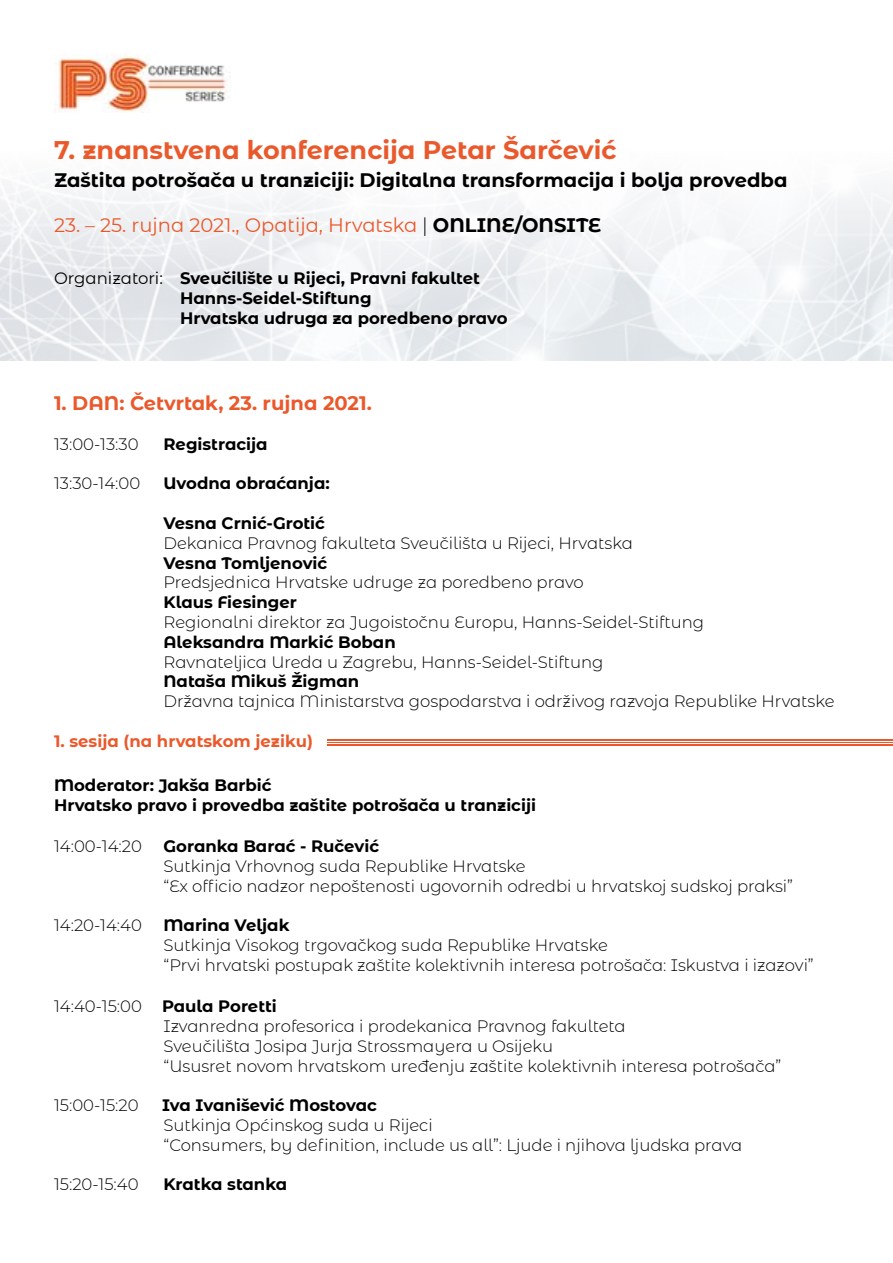
<style>
.page{position:relative;width:893px;height:1263px;background:#fff}
.page>*{position:absolute;margin:0;border:0;box-sizing:border-box;transform-origin:0 0}
.t1{font:700 25.5px "Montserrat Alternates";color:#ea592c}
.t2{font:700 19.5px "Montserrat Alternates";color:#000}
.t3{font:19.5px "Montserrat Alternates";color:#ea592c}
.t4{font:700 19.5px "Montserrat Alternates";color:#ea592c}
.t5{font:300 16.5px/19.8px "Montserrat Alternates";color:#000}
.t6{font:700 16.5px/19.8px "Montserrat Alternates";color:#000}
.t7{font:700 16.5px "Montserrat Alternates";color:#ea592c}
.s1{font-weight:300;color:#000}
.s2{font-weight:700;color:#000}
.s3{font-weight:400}
.s4{font-weight:700}
</style>
<div class="page">
<img style="left:0;top:76px;width:893px;height:284px">
<img style="left:54px;top:54px;width:176px;height:59px">
<hr style="left:327px;top:739px;width:566px;height:1px;background:#ea592c">
<hr style="left:327px;top:745px;width:566px;height:1px;background:#ea592c">
<hr style="left:327px;top:742px;width:566px;height:1px;background:#ea592c">
<h1 class="t1" style="left:54px;top:132px;width:564px">7. znanstvena konferencija Petar Šarčević</h1>
<p class="t2" style="left:54px;top:166px;width:735px">Zaštita potrošača u tranziciji: Digitalna transformacija i bolja provedba</p>
<p class="t3" style="left:54px;top:211px;width:549px">23. – 25. rujna 2021., Opatija, Hrvatska <span class="s1">|</span> <span class="s2">ONLINE/ONSITE</span></p>
<p class="t6" style="left:180px;top:268px;width:329px;text-indent:-126px"><span class="s3">Organizatori:</span> Sveučilište u Rijeci, Pravni fakultet<br>Hanns-Seidel-Stiftung<br>Hrvatska udruga za poredbeno pravo</p>
<p class="t4" style="left:54px;top:389px;width:319px">1. DAN: Četvrtak, 23. rujna 2021.</p>
<p class="t5" style="left:54px;top:433px;width:86px">13:00-13:30</p>
<p class="t6" style="left:163px;top:433px;width:106px">Registracija</p>
<p class="t5" style="left:54px;top:473px;width:88px">13:30-14:00</p>
<p class="t6" style="left:163px;top:473px;width:168px">Uvodna obraćanja:</p>
<p class="t6" style="left:163px;top:512px;width:163px">Vesna Crnić-Grotić</p>
<p class="t5" style="left:163px;top:532px;width:471px">Dekanica Pravnog fakulteta Sveučilišta u Rijeci, Hrvatska</p>
<p class="t6" style="left:163px;top:552px;width:165px">Vesna Tomljenović</p>
<p class="t5" style="left:163px;top:572px;width:422px">Predsjednica Hrvatske udruge za poredbeno pravo</p>
<p class="t6" style="left:163px;top:592px;width:135px">Klaus Fiesinger</p>
<p class="t5" style="left:163px;top:612px;width:542px">Regionalni direktor za Jugoistočnu Europu, Hanns-Seidel-Stiftung</p>
<p class="t6" style="left:163px;top:631px;width:234px">Aleksandra Markić Boban</p>
<p class="t5" style="left:163px;top:651px;width:441px">Ravnateljica Ureda u Zagrebu, Hanns-Seidel-Stiftung</p>
<p class="t6" style="left:163px;top:671px;width:197px">Nataša Mikuš Žigman</p>
<p class="t5" style="left:163px;top:691px;width:673px">Državna tajnica Ministarstva gospodarstva i održivog razvoja Republike Hrvatske</p>
<p class="t7" style="left:54px;top:729px;width:260px">1. sesija (na hrvatskom jeziku)</p>
<p class="t6" style="left:54px;top:774px;width:484px">Moderator: Jakša Barbić<br>Hrvatsko pravo i provedba zaštite potrošača u tranziciji</p>
<p class="t5" style="left:54px;top:836px;width:89px">14:00-14:20</p>
<p class="t6" style="left:164px;top:835px;width:217px">Goranka Barać - Ručević</p>
<p class="t5" style="left:164px;top:855px;width:631px">Sutkinja Vrhovnog suda Republike Hrvatske<br>“Ex officio nadzor nepoštenosti ugovornih odredbi u hrvatskoj sudskoj praksi”</p>
<p class="t5" style="left:54px;top:915px;width:89px">14:20-14:40</p>
<p class="t6" style="left:164px;top:914px;width:128px">Marina Veljak</p>
<p class="t5" style="left:164px;top:935px;width:652px">Sutkinja Visokog trgovačkog suda Republike Hrvatske<br>“Prvi hrvatski postupak zaštite kolektivnih interesa potrošača: Iskustva i izazovi”</p>
<p class="t5" style="left:164px;top:996px;width:619px;text-indent:-109px">14:40-15:00 <span class="s4">Paula Poretti<br></span>Izvanredna profesorica i prodekanica Pravnog fakulteta<br>Sveučilišta Josipa Jurja Strossmayera u Osijeku<br>“Ususret novom hrvatskom uređenju zaštite kolektivnih interesa potrošača”</p>
<p class="t5" style="left:54px;top:1095px;width:86px">15:00-15:20</p>
<p class="t6" style="left:162px;top:1094px;width:216px">Iva Ivanišević Mostovac</p>
<p class="t5" style="left:164px;top:1115px;width:580px">Sutkinja Općinskog suda u Rijeci<br>“Consumers, by definition, include us all”: Ljude i njihova ljudska prava</p>
<p class="t5" style="left:54px;top:1174px;width:86px">15:20-15:40</p>
<p class="t6" style="left:164px;top:1174px;width:125px">Kratka stanka</p>
</div>
